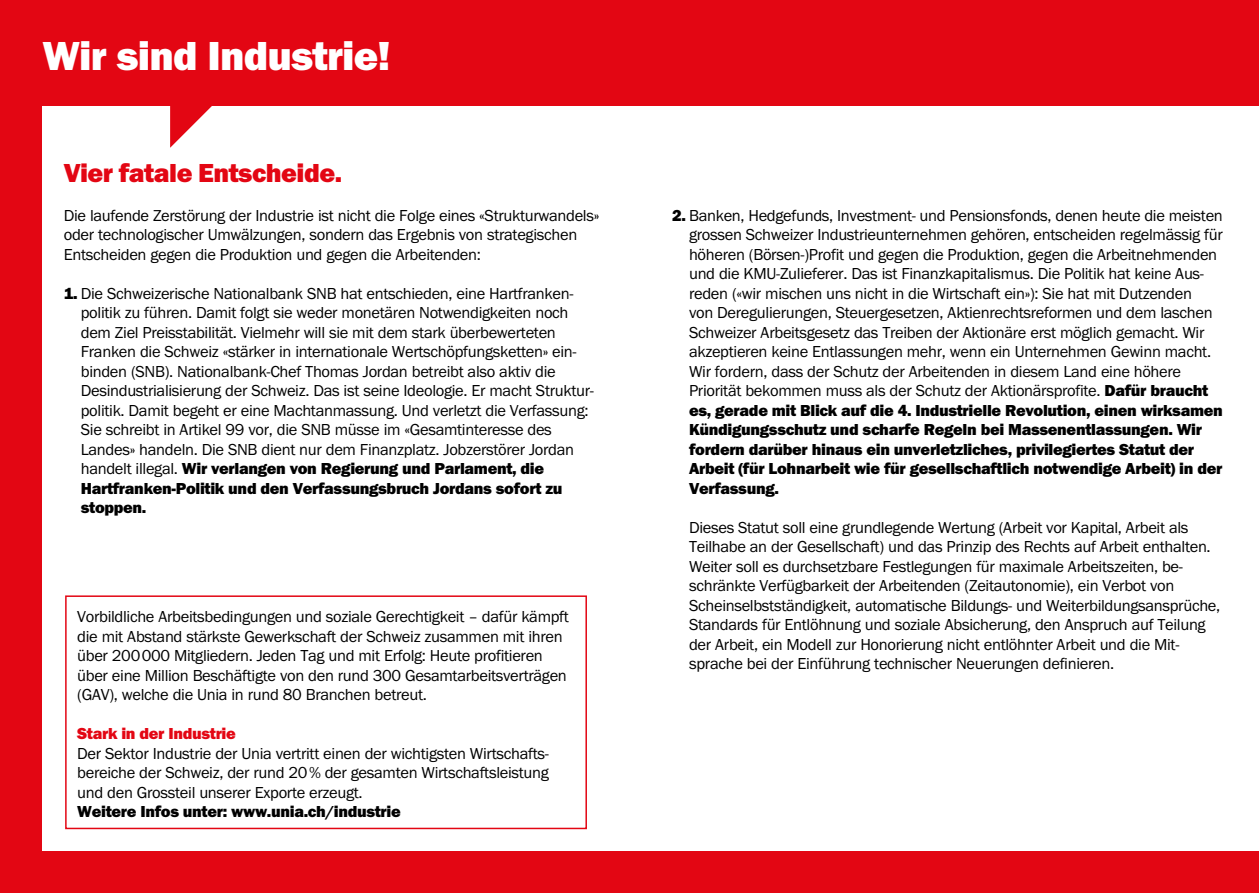
<style>
.page{position:relative;width:1259px;height:893px;background:#e30613}
.page>*{position:absolute;margin:0;border:0;box-sizing:border-box;transform-origin:0 0}
.t1{font:42px "Franklin Got URWT Hea";letter-spacing:-.02em;color:#fff}
.t2{font:27px "Franklin Got URWT Hea";letter-spacing:-.02em;color:#e30613}
.t3{font:16.5px/19.5px "Franklin Got URWT Boo";letter-spacing:-.02em;color:#000}
.t4{font:16.5px/19.5px "Franklin Got URWT Hea";letter-spacing:-.02em;color:#000}
.t5{font:16.5px "Franklin Got URWT Hea";letter-spacing:-.02em;color:#e30613}
.s1{font-family:"Franklin Got URWT Hea"}
.s2{font-family:"Franklin Got URWT Boo"}
</style>
<div class="page">
<div style="left:43px;top:106px;width:1216px;height:744px;background:#fff"></div>
<svg style="left:170px;top:106px;width:42px;height:42px"></svg>
<div style="left:65px;top:595px;width:522px;height:234px;border:2px solid #e30613"></div>
<h1 class="t1" style="left:43px;top:31px;width:350px">Wir sind Industrie!</h1>
<h2 class="t2" style="left:64px;top:157px;width:280px">Vier fatale Entscheide.</h2>
<p class="t3" style="left:64px;top:206px;width:537px">Die laufende Zerstörung der Industrie ist nicht die Folge eines «Strukturwandels» oder technologischer Umwälzungen, sondern das Ergebnis von strategischen<br>Entscheiden gegen die Produktion und gegen die Arbeitenden:</p>
<p class="t3" style="left:81px;top:284px;width:514px;text-indent:-17px"><span class="s1">1.</span> Die Schweizerische Nationalbank SNB hat entschieden, eine Hartfranken&shy;politik zu führen. Damit folgt sie weder monetären Notwendigkeiten noch dem Ziel Preisstabilität. Vielmehr will sie mit dem stark überbewerteten Franken die Schweiz «stärker in internationale Wertschöpfungsketten» ein&shy;binden (SNB). Nationalbank-Chef Thomas Jordan betreibt also aktiv die Desindustrialisierung der Schweiz. Das ist seine Ideologie. Er macht Struktur&shy;politik. Damit begeht er eine Machtanmassung. Und verletzt die Verfassung:<br>Sie schreibt in Artikel 99 vor, die SNB müsse im «Gesamtinteresse des Landes» handeln. Die SNB dient nur dem Finanzplatz. Jobzerstörer Jordan</p>
<p class="t4" style="left:81px;top:459px;width:483px"><span class="s2">handelt illegal.</span> Wir verlangen von Regierung und Parlament, die<br>Hartfranken-Politik und den Verfassungsbruch Jordans sofort zu stoppen.</p>
<p class="t3" style="left:77px;top:607px;width:493px">Vorbildliche Arbeitsbedingungen und soziale Gerechtigkeit – dafür kämpft die mit Abstand stärkste Gewerkschaft der Schweiz zusammen mit ihren über 200000 Mitgliedern. Jeden Tag und mit Erfolg: Heute profitieren über eine Million Beschäftigte von den rund 300 Gesamtarbeitsverträgen (GAV), welche die Unia in rund 80 Branchen betreut.</p>
<p class="t5" style="left:77px;top:724px;width:160px">Stark in der Industrie</p>
<p class="t3" style="left:77px;top:744px;width:473px;text-align:justify">Der Sektor Industrie der Unia vertritt einen der wichtigsten Wirtschafts&shy;bereiche der Schweiz, der rund 20% der gesamten Wirtschaftsleistung und den Grossteil unserer Exporte erzeugt.</p>
<p class="t4" style="left:77px;top:802px;width:325px">Weitere Infos unter: www.unia.ch/industrie</p>
<p class="t3" style="left:689px;top:206px;width:535px;text-indent:-17px"><span class="s1">2.</span> Banken, Hedgefunds, Investment- und Pensionsfonds, denen heute die meisten grossen Schweizer Industrieunternehmen gehören, entscheiden regelmässig für höheren (Börsen-)Profit und gegen die Produktion, gegen die Arbeitnehmenden und die KMU-Zulieferer. Das ist Finanzkapitalismus. Die Politik hat keine Aus&shy;reden («wir mischen uns nicht in die Wirtschaft ein»): Sie hat mit Dutzenden<br>von Deregulierungen, Steuergesetzen, Aktienrechtsreformen und dem laschen Schweizer Arbeitsgesetz das Treiben der Aktionäre erst möglich gemacht. Wir akzeptieren keine Entlassungen mehr, wenn ein Unternehmen Gewinn macht.<br>Wir fordern, dass der Schutz der Arbeitenden in diesem Land eine höhere Priorität bekommen muss als der Schutz der Aktionärsprofite. <span class="s1">Dafür braucht</span></p>
<p class="t4" style="left:689px;top:401px;width:535px">es, gerade mit Blick auf die 4. Industrielle Revolution, einen wirksamen Kündigungsschutz und scharfe Regeln bei Massenentlassungen. Wir fordern darüber hinaus ein unverletzliches, privilegiertes Statut der Arbeit (für Lohnarbeit wie für gesellschaftlich notwendige Arbeit) in der Verfassung.</p>
<p class="t3" style="left:689px;top:518px;width:533px">Dieses Statut soll eine grundlegende Wertung (Arbeit vor Kapital, Arbeit als Teilhabe an der Gesellschaft) und das Prinzip des Rechts auf Arbeit enthalten.<br>Weiter soll es durchsetzbare Festlegungen für maximale Arbeitszeiten, be&shy;schränkte Verfügbarkeit der Arbeitenden (Zeitautonomie), ein Verbot von Scheinselbstständigkeit, automatische Bildungs- und Weiterbildungsansprüche, Standards für Entlöhnung und soziale Absicherung, den Anspruch auf Teilung der Arbeit, ein Modell zur Honorierung nicht entlöhnter Arbeit und die Mit&shy;sprache bei der Einführung technischer Neuerungen definieren.</p>
</div>
